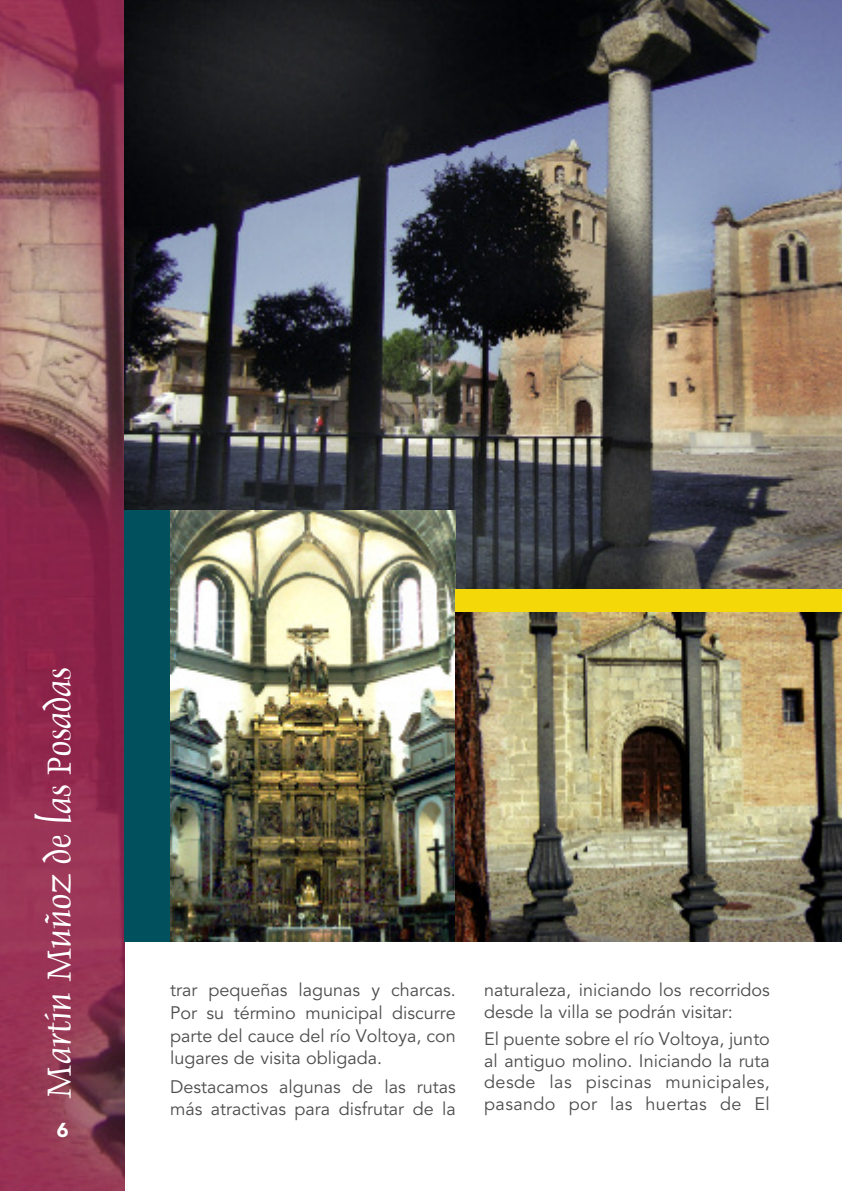
<style>
.page{position:relative;width:842px;height:1191px;background:#fff}
.page>*{position:absolute;margin:0;border:0;box-sizing:border-box;transform-origin:0 0}
.t1{font:38.8px "Dauphin Plain";color:#fff}
.t2{font:900 20px "Avenir";color:#fff}
.t3{font:18px/22.8px "Avenir";color:#4d4d4d;text-align:justify}
</style>
<div class="page">
<img style="left:0;top:0;width:125px;height:1191px">
<img style="left:125px;top:0;width:717px;height:612px">
<img style="left:170px;top:510px;width:286px;height:431px">
<img style="left:456px;top:612px;width:386px;height:329px">
<div style="left:125px;top:510px;width:45px;height:431px;background:#00505d"></div>
<div style="left:456px;top:588px;width:386px;height:23px;background:#f4d808"></div>
<h1 class="t1" style="left:42px;top:1099px;width:433px;rotate:-90deg">Martín Muñoz de las Posadas</h1>
<p class="t2" style="left:57px;top:1117px;width:13px">6</p>
<p class="t3" style="left:170px;top:979px;width:287px">trar pequeñas lagunas y charcas.<br>Por su término municipal discurre parte del cauce del río Voltoya, con lugares de visita obligada.</p>
<p class="t3" style="left:170px;top:1075px;width:287px">Destacamos algunas de las rutas más atractivas para disfrutar de la</p>
<p class="t3" style="left:484px;top:979px;width:287px;line-height:21.6px">naturaleza, iniciando los recorridos desde la villa se podrán visitar:</p>
<p class="t3" style="left:484px;top:1028px;width:287px;line-height:21.6px">El puente sobre el río Voltoya, junto al antiguo molino. Iniciando la ruta desde las piscinas municipales, pasando por las huertas de El</p>
</div>
